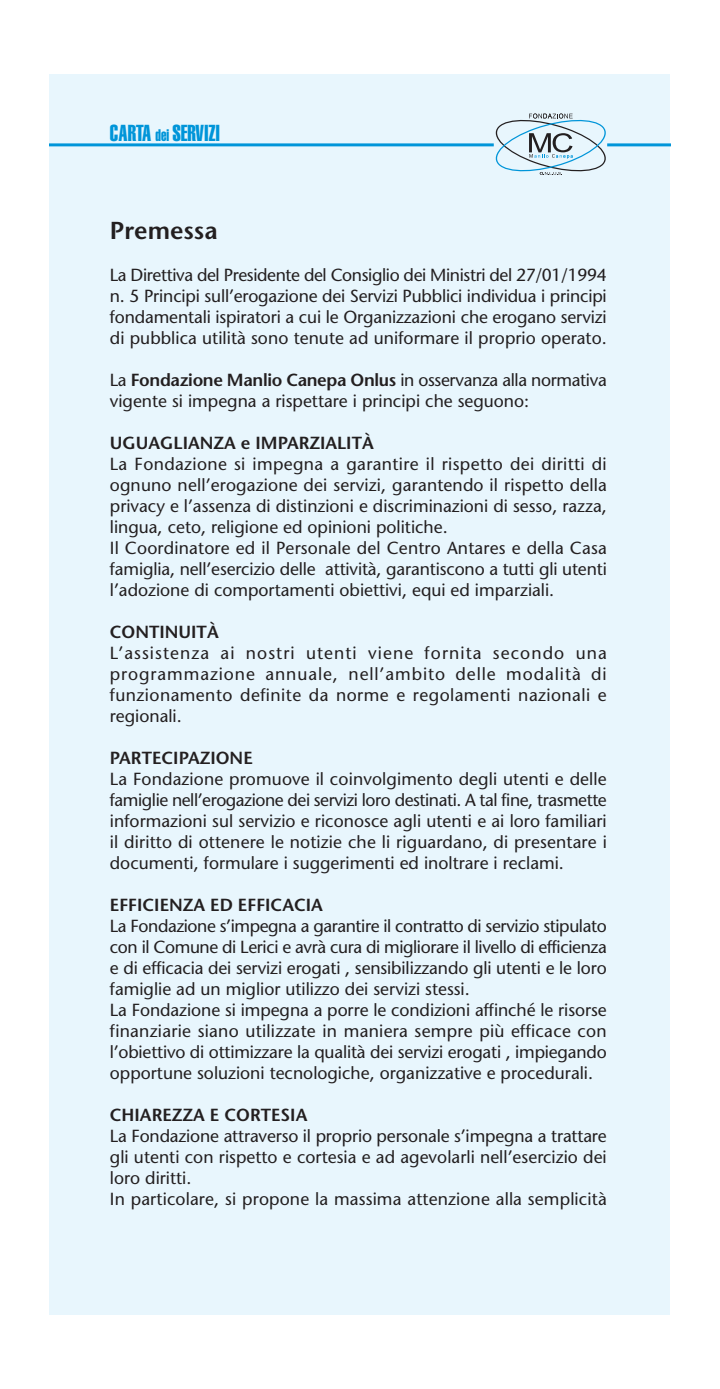
<style>
.page{position:relative;width:720px;height:1389px;background:#fff}
.page>*{position:absolute;margin:0;border:0;box-sizing:border-box;transform-origin:0 0}
.t1{font:600 24.5px "Stone Sans";color:#231f20}
.t2{font:22.75px "Helvetica Extra Compressed";color:#0095d9}
.t3{font:17.5px/21px "Stone Sans";color:#231f20}
.t4{font:600 17.5px "Stone Sans";color:#231f20}
.s1{font-size:16.45px}
.s2{font-weight:600}
</style>
<div class="page">
<div style="left:50px;top:74px;width:620px;height:1241px;background:#e8f6fd"></div>
<hr style="left:50px;top:143px;width:443px;height:3px;background:#0095d9">
<hr style="left:607px;top:143px;width:63px;height:3px;background:#0095d9">
<svg style="left:488px;top:114px;width:124px;height:61px"></svg>
<h2 class="t2" style="left:110px;top:125px;width:112px">CARTA <span class="s1">dei</span> SERVIZI</h2>
<h1 class="t1" style="left:110px;top:221px;width:109px">Premessa</h1>
<p class="t3" style="left:110px;top:266px;width:498px;text-align:justify">La Direttiva del Presidente del Consiglio dei Ministri del 27/01/1994 n. 5 Principi sull’erogazione dei Servizi Pubblici individua i principi fondamentali ispiratori a cui le Organizzazioni che erogano servizi di pubblica utilità sono tenute ad uniformare il proprio operato.</p>
<p class="t3" style="left:110px;top:371px;width:498px">La <span class="s2">Fondazione Manlio Canepa Onlus</span> in osservanza alla normativa vigente si impegna a rispettare i principi che seguono:</p>
<p class="t4" style="left:110px;top:436px;width:265px">UGUAGLIANZA e IMPARZIALITÀ</p>
<p class="t3" style="left:110px;top:455px;width:498px">La Fondazione si impegna a garantire il rispetto dei diritti di ognuno nell’erogazione dei servizi, garantendo il rispetto della privacy e l’assenza di distinzioni e discriminazioni di sesso, razza, lingua, ceto, religione ed opinioni politiche.<br>Il Coordinatore ed il Personale del Centro Antares e della Casa famiglia, nell’esercizio delle attività, garantiscono a tutti gli utenti l’adozione di comportamenti obiettivi, equi ed imparziali.</p>
<p class="t4" style="left:110px;top:625px;width:110px">CONTINUITÀ</p>
<p class="t3" style="left:110px;top:644px;width:498px;text-align:justify">L’assistenza ai nostri utenti viene fornita secondo una programmazione annuale, nell’ambito delle modalità di funzionamento definite da norme e regolamenti nazionali e regionali.</p>
<p class="t4" style="left:110px;top:751px;width:144px">PARTECIPAZIONE</p>
<p class="t3" style="left:110px;top:770px;width:498px;text-align:justify">La Fondazione promuove il coinvolgimento degli utenti e delle famiglie nell’erogazione dei servizi loro destinati. A tal fine, trasmette informazioni sul servizio e riconosce agli utenti e ai loro familiari il diritto di ottenere le notizie che li riguardano, di presentare i documenti, formulare i suggerimenti ed inoltrare i reclami.</p>
<p class="t4" style="left:110px;top:898px;width:214px">EFFICIENZA ED EFFICACIA</p>
<p class="t3" style="left:110px;top:917px;width:498px">La Fondazione s’impegna a garantire il contratto di servizio stipulato con il Comune di Lerici e avrà cura di migliorare il livello di efficienza e di efficacia dei servizi erogati , sensibilizzando gli utenti e le loro famiglie ad un miglior utilizzo dei servizi stessi.<br>La Fondazione si impegna a porre le condizioni affinché le risorse finanziarie siano utilizzate in maniera sempre più efficace con l’obiettivo di ottimizzare la qualità dei servizi erogati , impiegando opportune soluzioni tecnologiche, organizzative e procedurali.</p>
<p class="t4" style="left:110px;top:1108px;width:199px">CHIAREZZA E CORTESIA</p>
<p class="t3" style="left:110px;top:1127px;width:498px">La Fondazione attraverso il proprio personale s’impegna a trattare gli utenti con rispetto e cortesia e ad agevolarli nell’esercizio dei loro diritti.<br>In particolare, si propone la massima attenzione alla semplicità</p>
</div>
